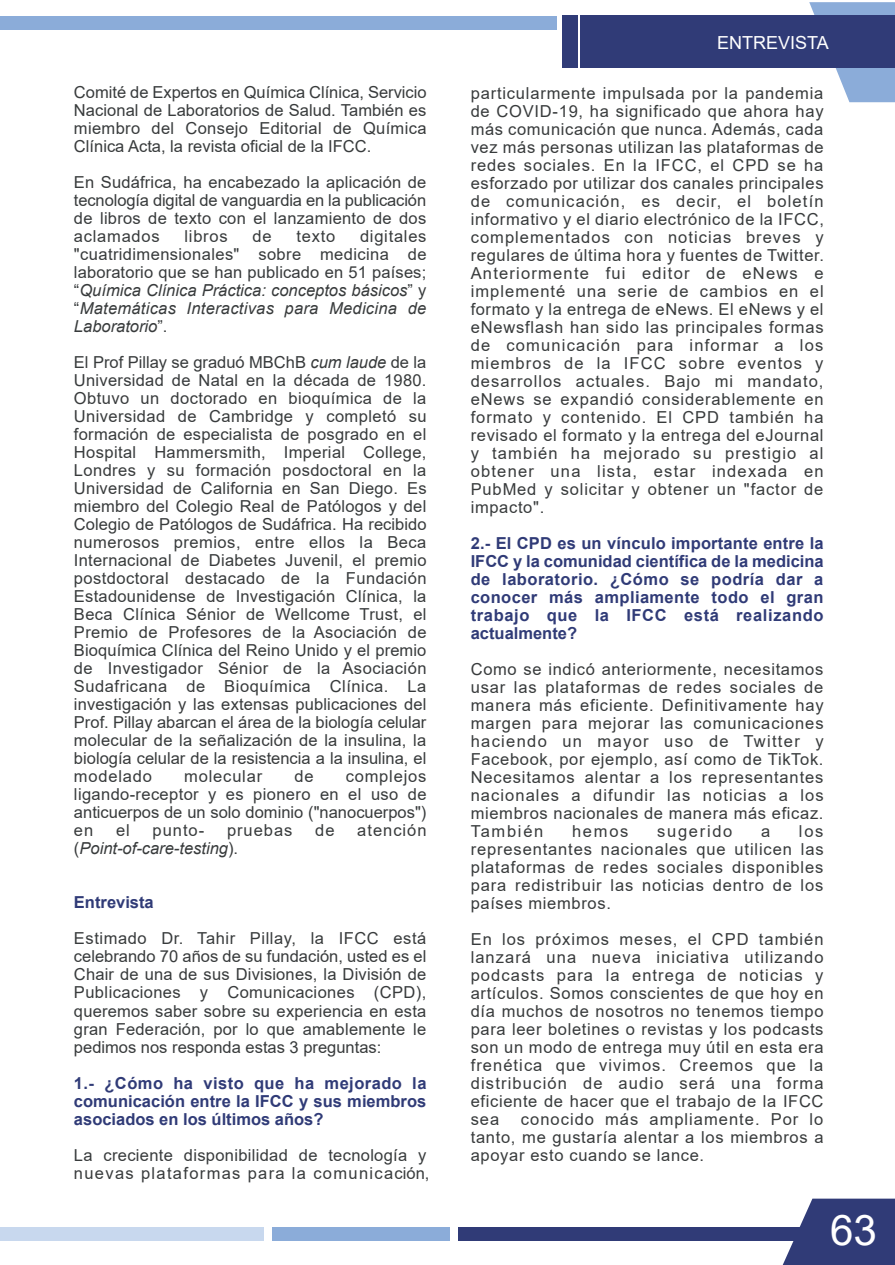
<style>
.page{position:relative;width:895px;height:1265px;background:#fff}
.page>*{position:absolute;margin:0;border:0;box-sizing:border-box;transform-origin:0 0}
.t1{font:42.15px "Arial";color:#fff}
.t2{font:18px "Arial";color:#fff}
.t3{font:16.5px/18px "Arial";letter-spacing:.04em;color:#383b3c;text-align:justify}
.t4{font:700 16.5px/18px "Arial";color:#303b77;text-align:justify}
.t5{font:16.5px/18px "Arial";letter-spacing:.02em;color:#383b3c}
.t6{font:italic 16.5px "Arial";color:#383b3c}
.t7{font:16.5px "Arial";letter-spacing:.06em;color:#383b3c}
.t8{font:16.5px "Arial";letter-spacing:.105em;color:#383b3c}
.s1{font-style:italic}
.s2{font-style:normal}
</style>
<div class="page">
<svg style="left:809px;top:2px;width:85px;height:100px"></svg>
<div style="left:580px;top:16px;width:314px;height:52px;background:#303b77"></div>
<div style="left:562px;top:16px;width:15px;height:52px;background:#303b77"></div>
<div style="left:0;top:16px;width:557px;height:14px;background:#8bacd9"></div>
<div style="left:458px;top:1226px;width:354px;height:14px;background:#303b77"></div>
<div style="left:273px;top:1226px;width:177px;height:14px;background:#8bacd9"></div>
<div style="left:0;top:1226px;width:263px;height:14px;background:#c8d8ee"></div>
<svg style="left:782px;top:1198px;width:112px;height:66px"></svg>
<p class="t3" style="left:74px;top:83px;width:354px">Comité de Expertos en Química Clínica, Servicio Nacional de Laboratorios de Salud. También es miembro del Consejo Editorial de Química Clínica Acta, la revista oficial de la IFCC.</p>
<p class="t3" style="left:74px;top:173px;width:354px">En Sudáfrica, ha encabezado la aplicación de tecnología digital de vanguardia en la publicación de libros de texto con el lanzamiento de dos aclamados</p>
<p class="t3" style="left:74px;top:227px;width:354px;text-indent:286px">digitales "cuatridimensionales" sobre medicina de laboratorio que se han publicado en 51 países; “<span class="s1">Química Clínica Práctica: conceptos básicos</span>” y “<span class="s1">Matemáticas Interactivas para Medicina de Laboratorio</span>”.</p>
<p class="t3" style="left:74px;top:353px;width:354px">El Prof Pillay se graduó MBChB <span class="s1">cum laude</span> de la Universidad de Natal en la década de 1980.<br>Obtuvo un doctorado en bioquímica de la Universidad de Cambridge y completó su formación de especialista de posgrado en el Hospital Hammersmith, Imperial College, Londres y su formación posdoctoral en la Universidad de California en San Diego. Es miembro del Colegio Real de Patólogos y del Colegio de Patólogos de Sudáfrica. Ha recibido numerosos premios, entre ellos la Beca Internacional de Diabetes Juvenil, el premio postdoctoral destacado de la Fundación Estadounidense de Investigación Clínica, la Beca Clínica Sénior de Wellcome Trust, el Premio de Profesores de la Asociación de Bioquímica Clínica del Reino Unido y el premio de Investigador Sénior de la Asociación Sudafricana de Bioquímica Clínica. La investigación y las extensas publicaciones del Prof. Pillay abarcan el área de la biología celular molecular de la señalización de la insulina, la biología celular de la resistencia a la insulina, el modelado</p>
<p class="t3" style="left:184px;top:227px;width:45px">libros</p>
<p class="t3" style="left:252px;top:227px;width:21px">de</p>
<p class="t3" style="left:296px;top:227px;width:40px">texto</p>
<p class="t3" style="left:74px;top:767px;width:354px;text-indent:272px">complejos ligando-receptor y es pionero en el uso de anticuerpos de un solo dominio ("nanocuerpos") en</p>
<p class="t3" style="left:184px;top:767px;width:79px">molecular</p>
<p class="t3" style="left:294px;top:767px;width:21px">de</p>
<p class="t3" style="left:116px;top:821px;width:15px">el</p>
<p class="t3" style="left:153px;top:821px;width:53px">punto-</p>
<p class="t7" style="left:227px;top:819px;width:67px">pruebas</p>
<p class="t3" style="left:315px;top:821px;width:21px">de</p>
<p class="t7" style="left:357px;top:819px;width:71px">atención</p>
<p class="t6" style="left:74px;top:837px;width:166px"><span class="s2">(</span>Point-of-care-testing<span class="s2">).</span></p>
<p class="t4" style="left:74px;top:893px;width:81px">Entrevista</p>
<p class="t3" style="left:74px;top:929px;width:354px">Estimado Dr. Tahir Pillay, la IFCC está celebrando 70 años de su fundación, usted es el Chair de una de sus Divisiones, la División de Publicaciones y Comunicaciones (CPD), queremos saber sobre su experiencia en esta gran Federación, por lo que amablemente le pedimos nos responda estas 3 preguntas:</p>
<p class="t4" style="left:74px;top:1073px;width:354px">1.- ¿Cómo ha visto que ha mejorado la comunicación entre la IFCC y sus miembros asociados en los últimos años?</p>
<p class="t5" style="left:74px;top:1145px;width:357px">La creciente disponibilidad de tecnología y nuevas plataformas para la comunicación,</p>
<p class="t2" style="left:717px;top:31px;width:113px">ENTREVISTA</p>
<p class="t3" style="left:470px;top:84px;width:355px">particularmente impulsada por la pandemia de COVID-19, ha significado que ahora hay más comunicación que nunca. Además, cada vez más personas utilizan las plataformas de redes sociales. En la IFCC, el CPD se ha esforzado por utilizar dos canales principales de comunicación, es decir, el boletín informativo y el diario electrónico de la IFCC, complementados con noticias breves y regulares de última hora y fuentes de Twitter.<br>Anteriormente fui editor de eNews e implementé una serie de cambios en el formato y la entrega de eNews. El eNews y el eNewsflash han sido las principales formas de comunicación para informar a los miembros de la IFCC sobre eventos y desarrollos actuales. Bajo mi mandato, eNews se expandió considerablemente en formato y contenido. El CPD también ha revisado el formato y la entrega del eJournal y también ha mejorado su prestigio al obtener una lista, estar indexada en PubMed y solicitar y obtener un "factor de impacto".</p>
<p class="t4" style="left:470px;top:534px;width:354px">2.- El CPD es un vínculo importante entre la IFCC y la comunidad científica de la medicina de laboratorio. ¿Cómo se podría dar a conocer más ampliamente todo el gran trabajo que la IFCC está realizando actualmente?</p>
<p class="t3" style="left:470px;top:660px;width:354px">Como se indicó anteriormente, necesitamos usar las plataformas de redes sociales de manera más eficiente. Definitivamente hay margen para mejorar las comunicaciones haciendo un mayor uso de Twitter y Facebook, por ejemplo, así como de TikTok.<br>Necesitamos alentar a los representantes nacionales a difundir las noticias a los miembros nacionales de manera más eficaz.<br>También</p>
<p class="t3" style="left:470px;top:822px;width:354px;text-indent:328px">los representantes nacionales que utilicen las plataformas de redes sociales disponibles para redistribuir las noticias dentro de los países miembros.</p>
<p class="t3" style="left:470px;top:930px;width:354px">En los próximos meses, el CPD también lanzará una nueva iniciativa utilizando podcasts para la entrega de noticias y artículos. Somos conscientes de que hoy en día muchos de nosotros no tenemos tiempo para leer boletines o revistas y los podcasts son un modo de entrega muy útil en esta era frenética que vivimos. Creemos que la distribución de audio será una forma eficiente de hacer que el trabajo de la IFCC sea</p>
<p class="t3" style="left:572px;top:822px;width:58px">hemos</p>
<p class="t8" style="left:657px;top:819px;width:77px">sugerido</p>
<p class="t3" style="left:761px;top:822px;width:11px">a</p>
<p class="t3" style="left:470px;top:1110px;width:354px;text-indent:50px">conocido más ampliamente. Por lo tanto, me gustaría alentar a los miembros a apoyar esto cuando se lance.</p>
<h1 class="t1" style="left:830px;top:1201px;width:48px">63</h1>
</div>
